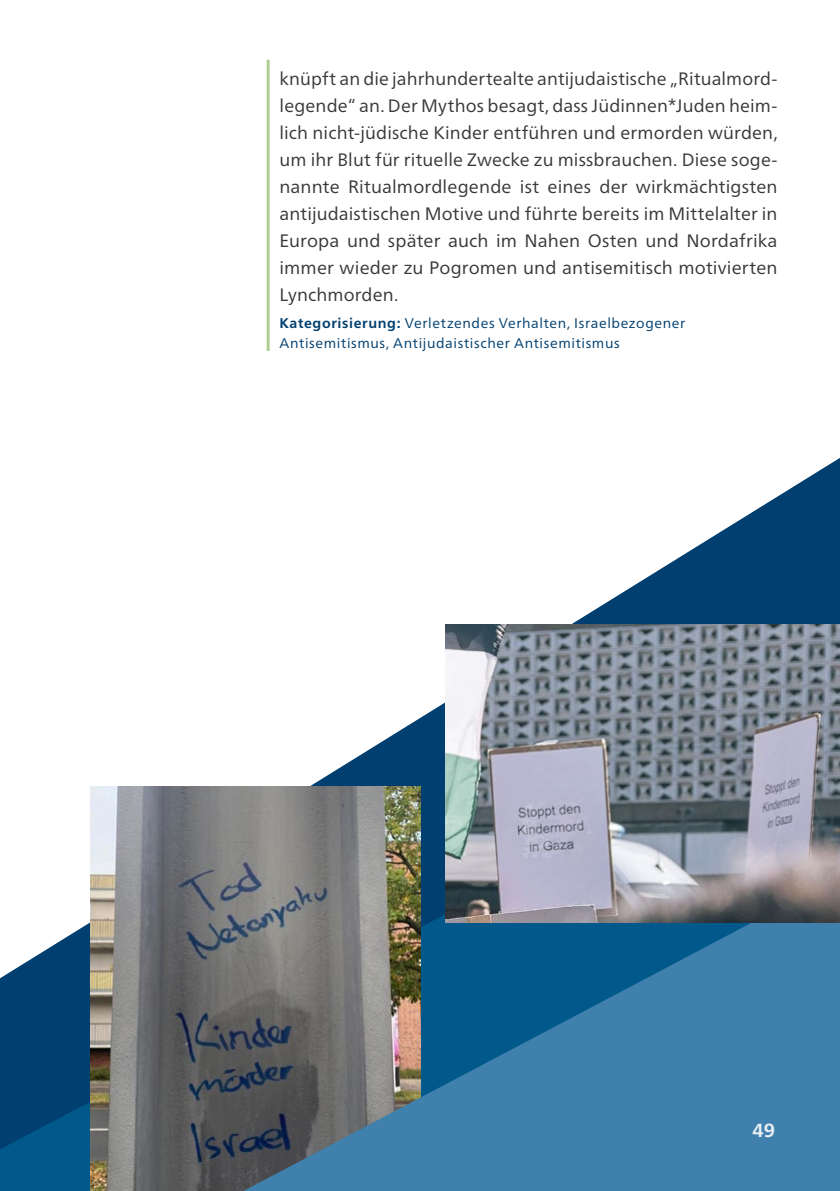
<style>
.page{position:relative;width:840px;height:1191px;background:#fff}
.page>*{position:absolute;margin:0;border:0;box-sizing:border-box;transform-origin:0 0}
.t1{font:700 19px "Neue Frutiger World";color:#ebeff5}
.Vorfall{font:18px/27px "Neue Frutiger World";letter-spacing:.005em;color:#383937;text-align:justify}
.Vorfallkategorie{font:14px/20px "Neue Frutiger World";letter-spacing:.04em;color:#003f6f}
.s1{font-weight:700}
</style>
<div class="page">
<svg style="left:439px;top:458px;width:400px;height:248px"></svg>
<svg style="left:0;top:706px;width:445px;height:485px"></svg>
<hr style="left:266px;top:60px;width:3px;height:291px;background:#aecf91">
<img style="left:91px;top:786px;width:329px;height:405px">
<svg style="left:243px;top:876px;width:596px;height:315px;background:#427494"></svg>
<img style="left:445px;top:624px;width:394px;height:298px">
<p class="Vorfall" style="left:279px;top:66px;width:499px">knüpft an die jahrhundertealte antijudaistische „Ritualmord&shy;legende“ an. Der Mythos besagt, dass Jüdinnen*Juden heim&shy;lich nicht-jüdische Kinder entführen und ermorden würden, um ihr Blut für rituelle Zwecke zu missbrauchen. Diese soge&shy;nannte Ritualmordlegende ist eines der wirkmächtigsten antijudaistischen Motive und führte bereits im Mittelalter in Europa und später auch im Nahen Osten und Nordafrika immer wieder zu Pogromen und antisemitisch motivierten Lynchmorden.</p>
<p class="Vorfallkategorie" style="left:279px;top:313px;width:407px"><span class="s1">Kategorisierung:</span> Verletzendes Verhalten, Israelbezogener<br>Antisemitismus, Antijudaistischer Antisemitismus</p>
<p class="t1" style="left:752px;top:1113px;width:24px">49</p>
</div>
